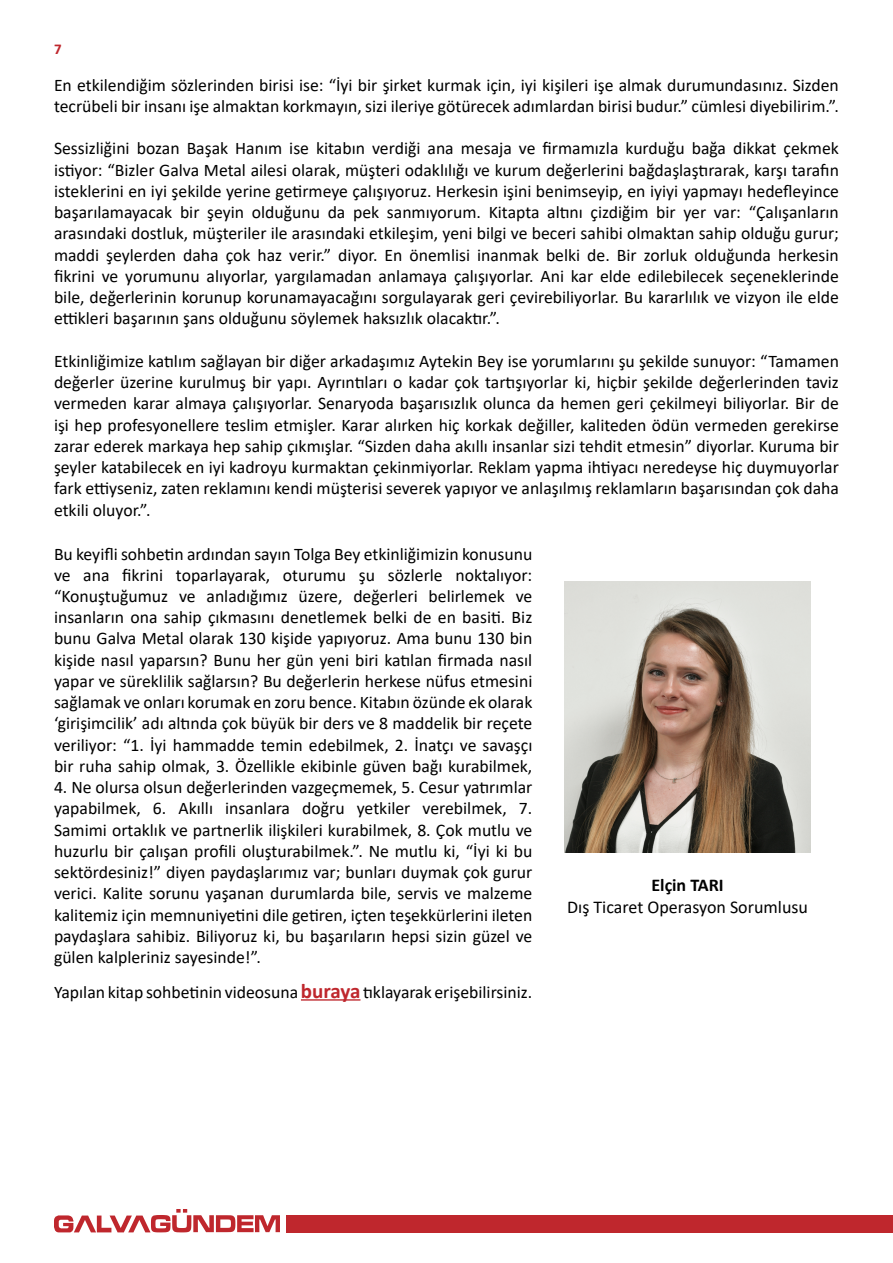
<style>
.page{position:relative;width:893px;height:1263px;background:#fff}
.page>*{position:absolute;margin:0;border:0;box-sizing:border-box;transform-origin:0 0}
.t1{font:18px "Calibri";color:#000}
.t2{font:700 18px "Calibri";color:#000}
.t3{font:17.7px/21.3px "Calibri";color:#000;text-align:justify}
.t4{font:700 15px "Calibri";color:#bf272d}
.s1{font-weight:700;font-size:21px;color:#bf272d}
</style>
<div class="page">
<img style="left:564px;top:581px;width:247px;height:271px">
<div style="left:286px;top:1215px;width:607px;height:17px;background:#bf272d"></div>
<svg style="left:54px;top:1209px;width:226px;height:23px"></svg>
<hr style="left:301px;top:999px;width:59px;height:2px;background:#bf272d">
<p class="t4" style="left:54px;top:38px;width:9px">7</p>
<p class="t3" style="left:54px;top:74px;width:786px">En etkilendiğim sözlerinden birisi ise: “İyi bir şirket kurmak için, iyi kişileri işe almak durumundasınız. Sizden tecrübeli bir insanı işe almaktan korkmayın, sizi ileriye götürecek adımlardan birisi budur.” cümlesi diyebilirim.”.</p>
<p class="t3" style="left:54px;top:137px;width:786px">Sessizliğini bozan Başak Hanım ise kitabın verdiği ana mesaja ve firmamızla kurduğu bağa dikkat çekmek istiyor: “Bizler Galva Metal ailesi olarak, müşteri odaklılığı ve kurum değerlerini bağdaşlaştırarak, karşı tarafın isteklerini en iyi şekilde yerine getirmeye çalışıyoruz. Herkesin işini benimseyip, en iyiyi yapmayı hedefleyince başarılamayacak bir şeyin olduğunu da pek sanmıyorum. Kitapta altını çizdiğim bir yer var: “Çalışanların arasındaki dostluk, müşteriler ile arasındaki etkileşim, yeni bilgi ve beceri sahibi olmaktan sahip olduğu gurur; maddi şeylerden daha çok haz verir.” diyor. En önemlisi inanmak belki de. Bir zorluk olduğunda herkesin fikrini ve yorumunu alıyorlar, yargılamadan anlamaya çalışıyorlar. Ani kar elde edilebilecek seçeneklerinde bile, değerlerinin korunup korunamayacağını sorgulayarak geri çevirebiliyorlar. Bu kararlılık ve vizyon ile elde ettikleri başarının şans olduğunu söylemek haksızlık olacaktır.”.</p>
<p class="t3" style="left:54px;top:350px;width:786px">Etkinliğimize katılım sağlayan bir diğer arkadaşımız Aytekin Bey ise yorumlarını şu şekilde sunuyor: “Tamamen değerler üzerine kurulmuş bir yapı. Ayrıntıları o kadar çok tartışıyorlar ki, hiçbir şekilde değerlerinden taviz vermeden karar almaya çalışıyorlar. Senaryoda başarısızlık olunca da hemen geri çekilmeyi biliyorlar. Bir de işi hep profesyonellere teslim etmişler. Karar alırken hiç korkak değiller, kaliteden ödün vermeden gerekirse zarar ederek markaya hep sahip çıkmışlar. “Sizden daha akıllı insanlar sizi tehdit etmesin” diyorlar. Kuruma bir şeyler katabilecek en iyi kadroyu kurmaktan çekinmiyorlar. Reklam yapma ihtiyacı neredeyse hiç duymuyorlar fark ettiyseniz, zaten reklamını kendi müşterisi severek yapıyor ve anlaşılmış reklamların başarısından çok daha etkili oluyor.”.</p>
<p class="t3" style="left:54px;top:542px;width:480px">Bu keyifli sohbetin ardından sayın Tolga Bey etkinliğimizin konusunu ve ana fikrini toparlayarak, oturumu şu sözlerle noktalıyor: “Konuştuğumuz ve anladığımız üzere, değerleri belirlemek ve insanların ona sahip çıkmasını denetlemek belki de en basiti. Biz bunu Galva Metal olarak 130 kişide yapıyoruz. Ama bunu 130 bin kişide nasıl yaparsın? Bunu her gün yeni biri katılan firmada nasıl yapar ve süreklilik sağlarsın? Bu değerlerin herkese nüfus etmesini sağlamak ve onları korumak en zoru bence. Kitabın özünde ek olarak ‘girişimcilik’ adı altında çok büyük bir ders ve 8 maddelik bir reçete veriliyor: “1. İyi hammadde temin edebilmek, 2. İnatçı ve savaşçı bir ruha sahip olmak, 3. Özellikle ekibinle güven bağı kurabilmek,</p>
<p class="t3" style="left:54px;top:776px;width:480px">4. Ne olursa olsun değerlerinden vazgeçmemek, 5. Cesur yatırımlar yapabilmek, 6. Akıllı insanlara doğru yetkiler verebilmek, 7.<br>Samimi ortaklık ve partnerlik ilişkileri kurabilmek, 8. Çok mutlu ve huzurlu bir çalışan profili oluşturabilmek.”. Ne mutlu ki, “İyi ki bu sektördesiniz!” diyen paydaşlarımız var; bunları duymak çok gurur verici. Kalite sorunu yaşanan durumlarda bile, servis ve malzeme kalitemiz için memnuniyetini dile getiren, içten teşekkürlerini ileten paydaşlara sahibiz. Biliyoruz ki, bu başarıların hepsi sizin güzel ve gülen kalpleriniz sayesinde!”.</p>
<p class="t3" style="left:54px;top:980px;width:480px">Yapılan kitap sohbetinin videosuna <span class="s1">buraya</span> tıklayarak erişebilirsiniz.</p>
<p class="t2" style="left:651px;top:872px;width:74px">Elçin TARI</p>
<p class="t1" style="left:567px;top:894px;width:242px">Dış Ticaret Operasyon Sorumlusu</p>
</div>
